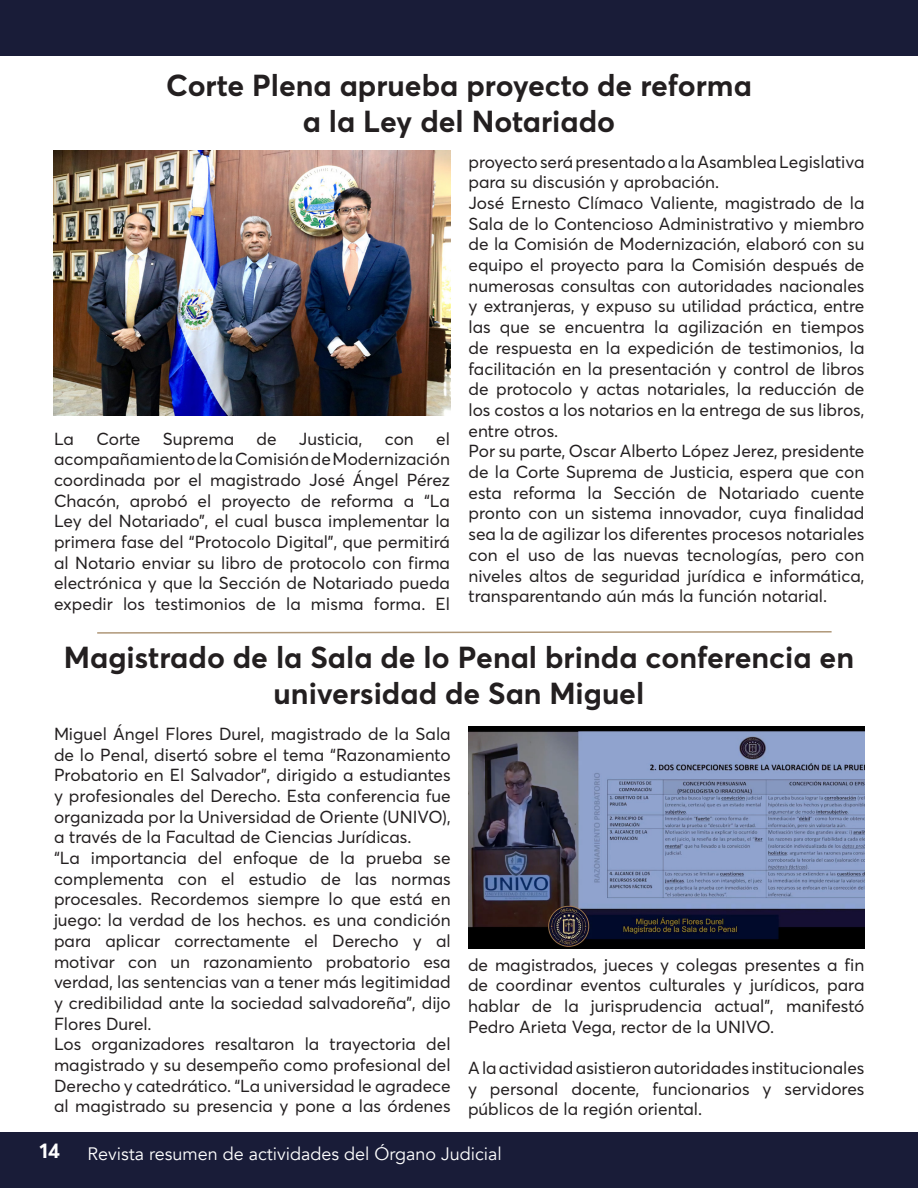
<style>
.page{position:relative;width:918px;height:1188px;background:#fff}
.page>*{position:absolute;margin:0;border:0;box-sizing:border-box;transform-origin:0 0}
.t1{font:700 30px/36px "Averta";color:#231f20;text-align:center}
.t2{font:700 21px "Averta";color:#fff}
.t3{font:18px "Avenir";color:#fff}
.t4{font:17.25px/20.7px "Averta Demo PE";color:#231f20;text-align:justify}
</style>
<div class="page">
<div style="left:0;top:1133px;width:918px;height:55px;background:#191c38"></div>
<div style="left:0;top:0;width:918px;height:55px;background:#191c38"></div>
<img style="left:53px;top:151px;width:398px;height:265px">
<svg style="left:97px;top:631px;width:735px;height:3px"></svg>
<img style="left:468px;top:726px;width:396px;height:223px">
<p class="t1" style="left:166px;top:67px;width:587px">Corte Plena aprueba proyecto de reforma</p>
<p class="t1" style="left:303px;top:103px;width:314px">a la Ley del Notariado</p>
<p class="t4" style="left:54px;top:427px;width:398px;text-indent:382px">el acompañamiento de la Comisión de Modernización coordinada por el magistrado José Ángel Pérez Chacón, aprobó el proyecto de reforma a “La Ley del Notariado”, el cual busca implementar la primera fase del “Protocolo Digital”, que permitirá al Notario enviar su libro de protocolo con firma electrónica y que la Sección de Notariado pueda expedir los testimonios de la misma forma. El</p>
<p class="t4" style="left:54px;top:427px;width:22px">La</p>
<p class="t4" style="left:96px;top:427px;width:46px">Corte</p>
<p class="t4" style="left:163px;top:427px;width:73px">Suprema</p>
<p class="t4" style="left:257px;top:427px;width:22px">de</p>
<p class="t4" style="left:299px;top:427px;width:65px">Justicia,</p>
<p class="t4" style="left:385px;top:427px;width:31px">con</p>
<p class="t4" style="left:468px;top:150px;width:397px">proyecto será presentado a la Asamblea Legislativa para su discusión y aprobación.</p>
<p class="t4" style="left:468px;top:192px;width:398px">José Ernesto Clímaco Valiente, magistrado de la Sala de lo Contencioso Administrativo y miembro de la Comisión de Modernización, elaboró con su equipo el proyecto para la Comisión después de numerosas consultas con autoridades nacionales y extranjeras, y expuso su utilidad práctica, entre las que se encuentra la agilización en tiempos de respuesta en la expedición de testimonios, la facilitación en la presentación y control de libros de protocolo y actas notariales, la reducción de los costos a los notarios en la entrega de sus libros, entre otros.</p>
<p class="t4" style="left:468px;top:440px;width:398px">Por su parte, Oscar Alberto López Jerez, presidente de la Corte Suprema de Justicia, espera que con esta reforma la Sección de Notariado cuente pronto con un sistema innovador, cuya finalidad sea la de agilizar los diferentes procesos notariales con el uso de las nuevas tecnologías, pero con niveles altos de seguridad jurídica e informática, transparentando aún más la función notarial.</p>
<p class="t1" style="left:64px;top:639px;width:792px">Magistrado de la Sala de lo Penal brinda conferencia en universidad de San Miguel</p>
<p class="t4" style="left:54px;top:723px;width:398px">Miguel Ángel Flores Durel, magistrado de la Sala de lo Penal, disertó sobre el tema “Razonamiento Probatorio en El Salvador”, dirigido a estudiantes y profesionales del Derecho. Esta conferencia fue organizada por la Universidad de Oriente (UNIVO), a través de la Facultad de Ciencias Jurídicas.</p>
<p class="t4" style="left:54px;top:847px;width:398px">“La importancia del enfoque de la prueba se complementa con el estudio de las normas procesales. Recordemos siempre lo que está en juego: la verdad de los hechos. es una condición para aplicar correctamente el Derecho y al motivar con un razonamiento probatorio esa verdad, las sentencias van a tener más legitimidad y credibilidad ante la sociedad salvadoreña”, dijo Flores Durel.</p>
<p class="t4" style="left:54px;top:1033px;width:398px">Los organizadores resaltaron la trayectoria del magistrado y su desempeño como profesional del Derecho y catedrático. “La universidad le agradece al magistrado su presencia y pone a las órdenes</p>
<p class="t4" style="left:468px;top:953px;width:398px">de magistrados, jueces y colegas presentes a fin de coordinar eventos culturales y jurídicos, para hablar de la jurisprudencia actual”, manifestó Pedro Arieta Vega, rector de la UNIVO.</p>
<p class="t4" style="left:468px;top:1057px;width:398px">A la actividad asistieron autoridades institucionales y personal docente, funcionarios y servidores públicos de la región oriental.</p>
<p class="t2" style="left:40px;top:1137px;width:22px">14</p>
<p class="t3" style="left:87px;top:1143px;width:416px">Revista resumen de actividades del Órgano Judicial</p>
</div>
